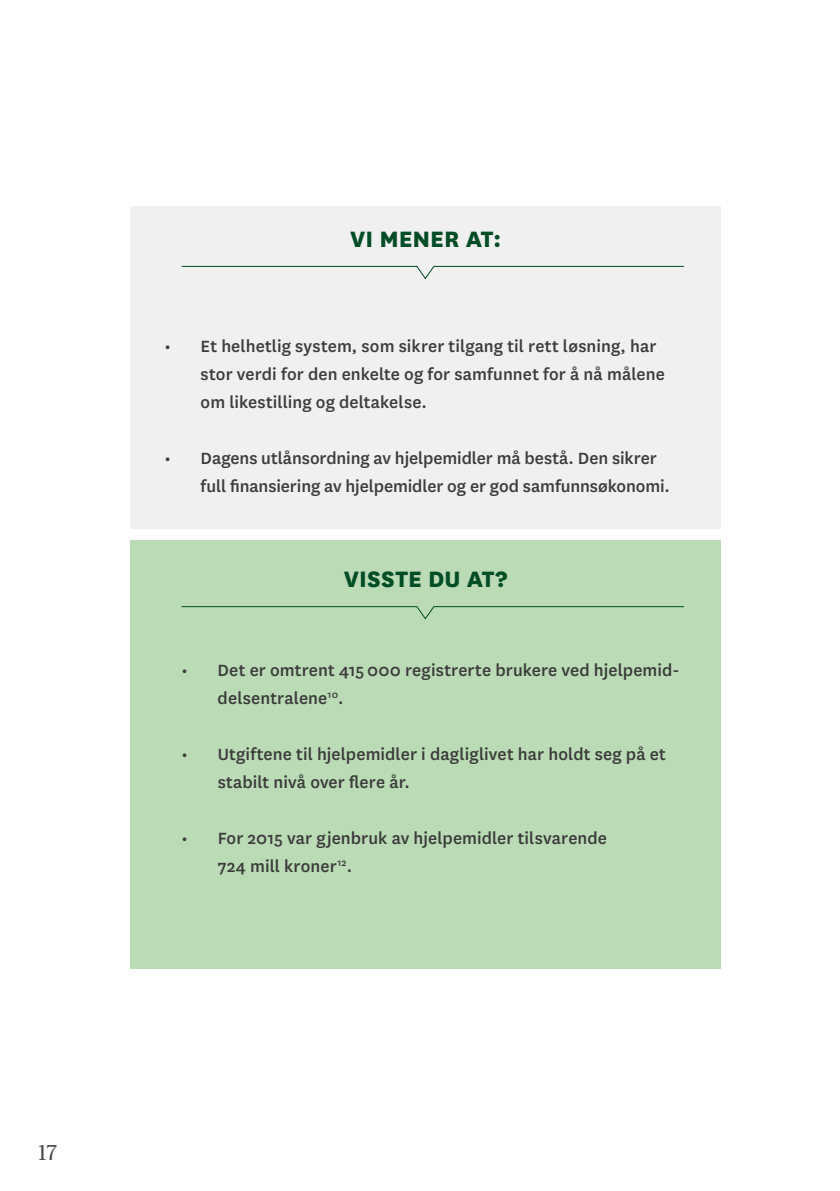
<style>
.page{position:relative;width:840px;height:1191px;background:#fff}
.page>*{position:absolute;margin:0;border:0;box-sizing:border-box;transform-origin:0 0}
.t1{font:800 26px "National";color:#004d25}
.t2{font:22px "Breve News";color:#4a4a49}
.t3{font:500 19px/28px "National";letter-spacing:.005em;color:#3c3c3b}
</style>
<div class="page">
<div style="left:130px;top:540px;width:590px;height:428px;background:#badbb6"></div>
<div style="left:130px;top:206px;width:590px;height:323px;background:#ededed"></div>
<svg style="left:181px;top:265px;width:503px;height:15px"></svg>
<svg style="left:181px;top:606px;width:503px;height:14px"></svg>
<p class="t2" style="left:38px;top:1140px;width:20px">17</p>
<h1 class="t1" style="left:350px;top:220px;width:152px">VI MENER AT:</h1>
<p class="t3" style="left:200px;top:331px;width:465px;text-indent:-36px">• Et helhetlig system, som sikrer tilgang til rett løsning, har stor verdi for den enkelte og for samfunnet for å nå målene om likestilling og deltakelse.</p>
<p class="t3" style="left:200px;top:443px;width:470px;text-indent:-36px">• Dagens utlånsordning av hjelpemidler må bestå. Den sikrer full finansiering av hjelpemidler og er god samfunnsøkonomi.</p>
<h1 class="t1" style="left:344px;top:560px;width:165px">VISSTE DU AT?</h1>
<p class="t3" style="left:217px;top:655px;width:463px;text-indent:-36px">• Det er omtrent 415 000 registrerte brukere ved hjelpemid&shy;delsentralene<sup>10</sup>.</p>
<p class="t3" style="left:217px;top:739px;width:449px;text-indent:-36px">• Utgiftene til hjelpemidler i dagliglivet har holdt seg på et stabilt nivå over flere år.</p>
<p class="t3" style="left:217px;top:823px;width:390px;text-indent:-36px">• For 2015 var gjenbruk av hjelpemidler tilsvarende<br>724 mill kroner<sup>12</sup>.</p>
</div>
